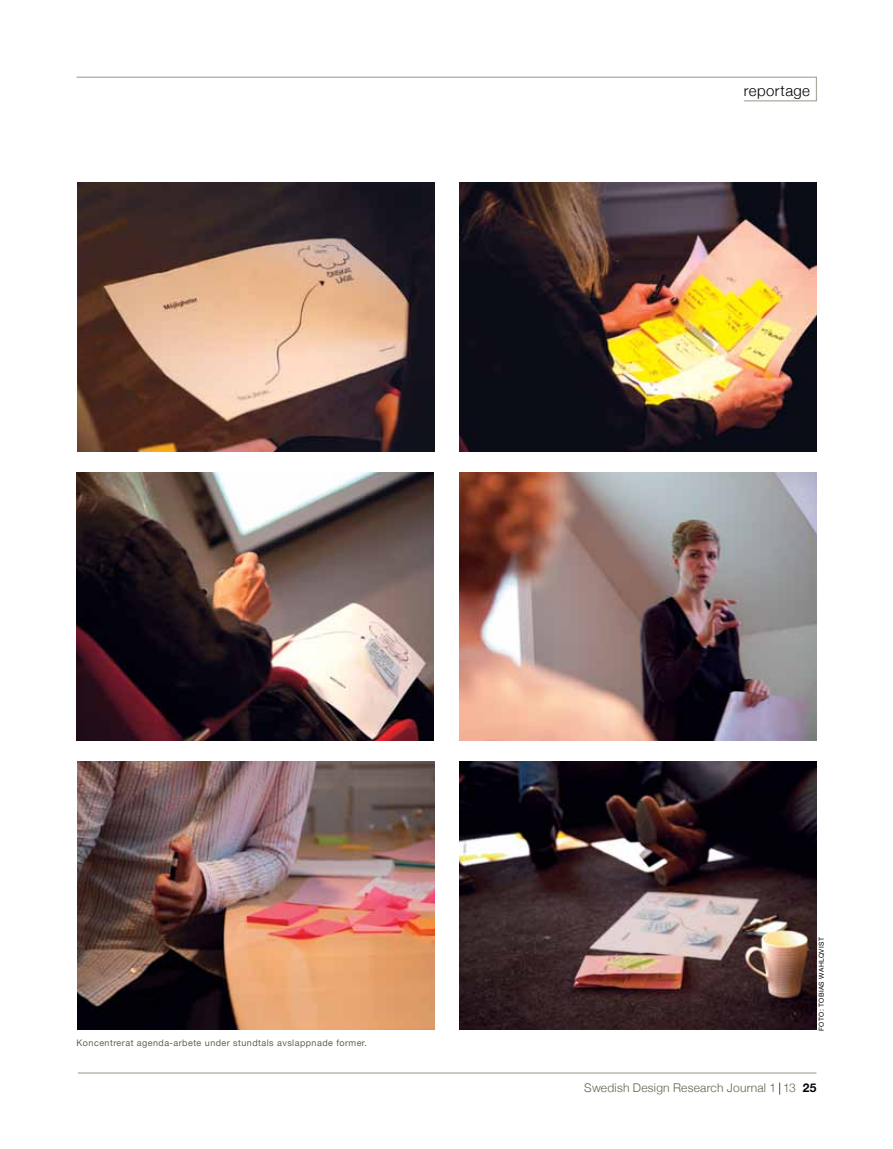
<style>
.page{position:relative;width:893px;height:1149px;background:#fff}
.page>*{position:absolute;margin:0;border:0;box-sizing:border-box;transform-origin:0 0}
.t1{font:300 15px "Helvetica Neue";letter-spacing:.03em;color:#000}
.t2{font:300 12px "Helvetica Neue";letter-spacing:.02em;color:#63624c}
.t3{font:9px "Helvetica Neue";letter-spacing:.05em;color:#63624c}
.t4{font:6.75px "Helvetica Neue";letter-spacing:.05em;color:#000}
.s1{color:#000}
.s2{font-weight:700;color:#000}
</style>
<div class="page">
<hr style="left:78px;top:1071px;width:738px;height:2px;background:#a8a89d">
<svg style="left:76px;top:76px;width:741px;height:26px"></svg>
<img style="left:460px;top:761px;width:357px;height:268px">
<img style="left:77px;top:472px;width:357px;height:268px">
<img style="left:77px;top:761px;width:357px;height:268px">
<img style="left:460px;top:183px;width:357px;height:268px">
<img style="left:460px;top:472px;width:357px;height:268px">
<img style="left:77px;top:183px;width:357px;height:268px">
<h1 class="t1" style="left:744px;top:79px;width:68px">reportage</h1>
<p class="t3" style="left:77px;top:1034px;width:292px">Koncentrerat agenda-arbete under stundtals avslappnade former.</p>
<p class="t4" style="left:816px;top:1030px;width:95px;rotate:-90deg">Foto: Tobias wahlqvist</p>
<h2 class="t2" style="left:584px;top:1077px;width:234px">Swedish Design Research Journal 1 <span class="s1">|</span> 13 <span class="s2">25</span></h2>
</div>
